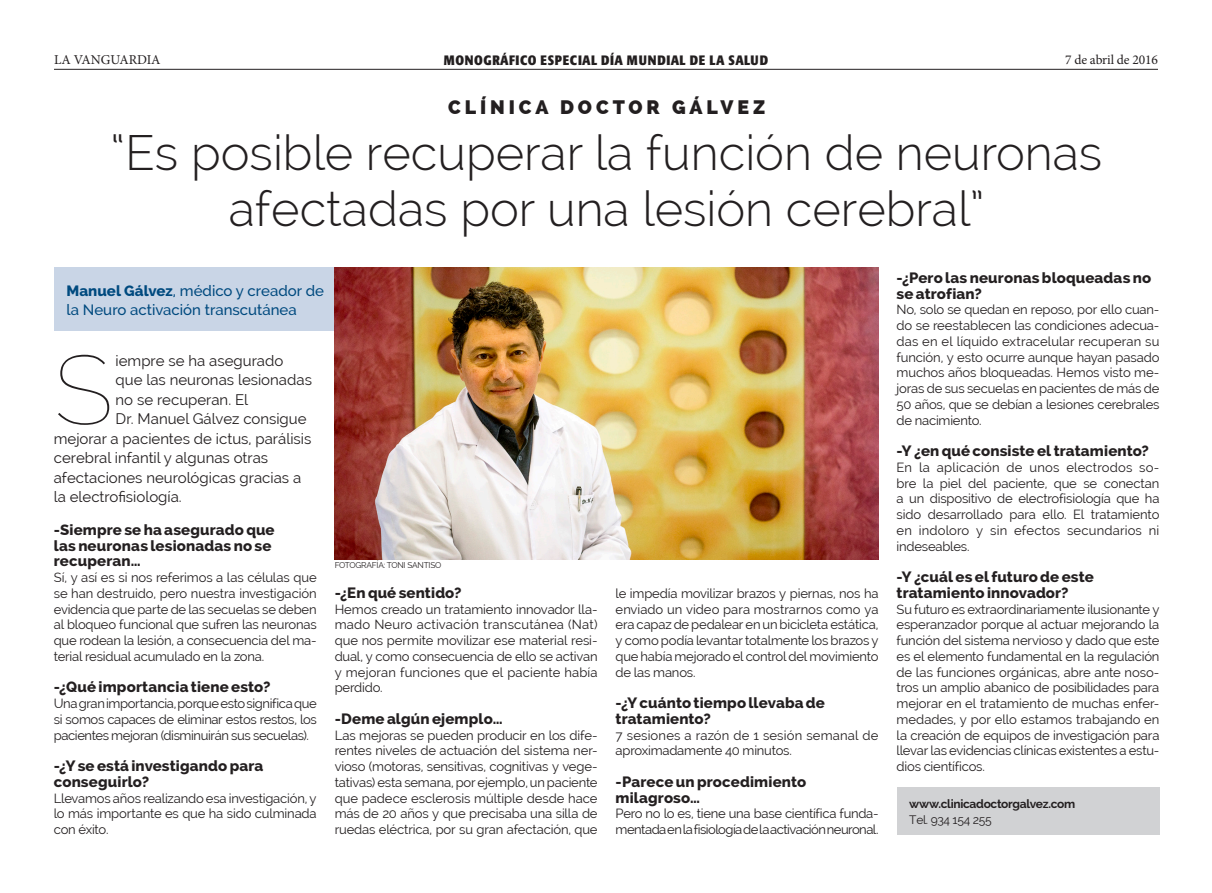
<style>
.page{position:relative;width:1212px;height:893px;background:#fff}
.page>*{position:absolute;margin:0;border:0;box-sizing:border-box;transform-origin:0 0}
.t1{font:100 97.35px "Raleway";color:#231f20}
.t2{font:300 48.6px/55.7px "Raleway";color:#231f20;text-align:center}
.t3{font:800 19.5px "Raleway";letter-spacing:.2em;color:#231f20}
.t4{font:15.9px "Raleway";letter-spacing:.075em;color:#231f20}
.t5{font:800 15px/15.8px "Raleway";letter-spacing:.01em;color:#231f20}
.t6{font:15px "Raleway";color:#231f20}
.t7{font:500 15px/19.5px "Raleway";color:#004a7f}
.t8{font:700 condensed 13.5px "Formata";letter-spacing:.045em;color:#231f20}
.t9{font:13.5px "Minion Pro";letter-spacing:-.01em;color:#231f20}
.t10{font:13.05px/15.8px "Raleway";letter-spacing:-.015em;color:#231f20;text-align:justify}
.t11{font:13.05px/15.8px "Raleway";letter-spacing:-.035em;color:#231f20}
.t12{font:13.05px/15.8px "Raleway";letter-spacing:.005em;color:#231f20}
.t13{font:700 12px "Raleway";letter-spacing:-.025em;color:#231f20}
.t14{font:12px "Raleway";letter-spacing:-.025em;color:#231f20}
.t15{font:8.25px "Raleway";letter-spacing:-.025em;color:#231f20}
.s1{font-weight:800}
</style>
<div class="page">
<hr style="left:54px;top:69px;width:1104px;height:1px;background:#231f20">
<div style="left:896px;top:787px;width:263px;height:47px;background:#d1d2d4"></div>
<div style="left:54px;top:267px;width:281px;height:63px;background:#c9d5e6"></div>
<img style="left:335px;top:267px;width:543px;height:293px">
<p class="t4" style="left:488px;top:42px;width:238px">DÍA MUNDIAL DE LA SALUD</p>
<p class="t9" style="left:54px;top:50px;width:108px">LA VANGUARDIA</p>
<p class="t8" style="left:444px;top:52px;width:326px">MONOGRÁFICO ESPECIAL DÍA MUNDIAL DE LA SALUD</p>
<p class="t9" style="left:1065px;top:50px;width:94px">7 de abril de 2016</p>
<h3 class="t3" style="left:448px;top:96px;width:319px">CLÍNICA DOCTOR GÁLVEZ</h3>
<h2 class="t2" style="left:111px;top:125px;width:993px">“Es posible recuperar la función de neuronas afectadas por una lesión cerebral”</h2>
<p class="t5" style="left:896px;top:270px;width:256px">-¿Pero las neuronas bloqueadas no se atrofian?</p>
<p class="t10" style="left:896px;top:302px;width:264px">No, solo se quedan en reposo, por ello cuan&shy;do se reestablecen las condiciones adecua&shy;das en el líquido extracelular recuperan su función, y esto ocurre aunque hayan pasado muchos años bloqueadas. Hemos visto me&shy;joras de sus secuelas en pacientes de más de 50 años, que se debían a lesiones cerebrales de nacimiento.</p>
<p class="t5" style="left:896px;top:443px;width:254px">-Y ¿en qué consiste el tratamiento?</p>
<p class="t10" style="left:896px;top:459px;width:264px">En la aplicación de unos electrodos so&shy;bre la piel del paciente, que se conectan a un dispositivo de electrofisiología que ha sido desarrollado para ello. El tratamiento en indoloro y sin efectos secundarios ni indeseables.</p>
<p class="t5" style="left:896px;top:569px;width:199px">-Y ¿cuál es el futuro de este tratamiento innovador?</p>
<p class="t10" style="left:896px;top:601px;width:264px">Su futuro es extraordinariamente ilusionante y esperanzador porque al actuar mejorando la función del sistema nervioso y dado que este es el elemento fundamental en la regulación de las funciones orgánicas, abre ante noso&shy;tros un amplio abanico de posibilidades para mejorar en el tratamiento de muchas enfer&shy;medades, y por ello estamos trabajando en la creación de equipos de investigación para llevar las evidencias clínicas existentes a estu&shy;dios científicos.</p>
<p class="t7" style="left:67px;top:281px;width:259px"><span class="s1">Manuel Gálvez</span>, médico y creador de la Neuro activación transcutánea</p>
<h1 class="t1" style="left:54px;top:333px;width:61px">S</h1>
<p class="t6" style="left:116px;top:352px;width:169px">iempre se ha asegurado</p>
<p class="t6" style="left:116px;top:371px;width:198px">que las neuronas lesionadas</p>
<p class="t6" style="left:116px;top:391px;width:134px">no se recuperan. El</p>
<p class="t6" style="left:116px;top:410px;width:192px">Dr. Manuel Gálvez consigue</p>
<p class="t6" style="left:54px;top:430px;width:259px">mejorar a pacientes de ictus, parálisis</p>
<p class="t6" style="left:54px;top:449px;width:216px">cerebral infantil y algunas otras</p>
<p class="t6" style="left:54px;top:469px;width:249px">afectaciones neurológicas gracias a</p>
<p class="t6" style="left:54px;top:488px;width:130px">la electrofisiología.</p>
<p class="t5" style="left:54px;top:522px;width:222px">-Siempre se ha asegurado que las neuronas lesionadas no se recuperan…</p>
<p class="t10" style="left:54px;top:570px;width:264px">Sí, y así es si nos referimos a las células que se han destruido, pero nuestra investigación evidencia que parte de las secuelas se deben al bloqueo funcional que sufren las neuronas que rodean la lesión, a consecuencia del ma&shy;terial residual acumulado en la zona.</p>
<p class="t5" style="left:54px;top:679px;width:218px">-¿Qué importancia tiene esto?</p>
<p class="t10" style="left:54px;top:696px;width:264px">Una gran importancia, porque esto significa que si somos capaces de eliminar estos restos, los pacientes mejoran (disminuirán sus secuelas).</p>
<p class="t5" style="left:54px;top:758px;width:211px">-¿Y se está investigando para conseguirlo?</p>
<p class="t10" style="left:54px;top:790px;width:264px">Llevamos años realizando esa investigación, y lo más importante es que ha sido culminada con éxito.</p>
<p class="t13" style="left:909px;top:797px;width:167px">www.clinicadoctorgalvez.com</p>
<p class="t15" style="left:335px;top:561px;width:108px">FOTOGRAFÍA: TONI SANTISO</p>
<p class="t5" style="left:335px;top:585px;width:128px">-¿En qué sentido?</p>
<p class="t10" style="left:335px;top:601px;width:264px">Hemos creado un tratamiento innovador lla&shy;mado Neuro activación transcutánea (Nat) que nos permite movilizar ese material resi&shy;dual, y como consecuencia de ello se activan y mejoran funciones que el paciente había perdido.</p>
<p class="t5" style="left:335px;top:711px;width:169px">-Deme algún ejemplo…</p>
<p class="t10" style="left:335px;top:727px;width:264px">Las mejoras se pueden producir en los dife&shy;rentes niveles de actuación del sistema ner&shy;vioso (motoras, sensitivas, cognitivas y vege&shy;tativas) esta semana, por ejemplo, un paciente que padece esclerosis múltiple desde hace más de 20 años y que precisaba una silla de ruedas eléctrica, por su gran afectación, que</p>
<p class="t10" style="left:616px;top:585px;width:264px">le impedía movilizar brazos y piernas, nos ha enviado un video para mostrarnos como ya era capaz de pedalear en un bicicleta estática, y como podía levantar totalmente los brazos y que había mejorado el control del movimiento de las manos.</p>
<p class="t5" style="left:616px;top:695px;width:211px">-¿Y cuánto tiempo llevaba de tratamiento?</p>
<p class="t12" style="left:616px;top:727px;width:264px">7 sesiones a razón de 1 sesión semanal de aproximadamente 40 minutos.</p>
<p class="t5" style="left:616px;top:774px;width:192px">-Parece un procedimiento milagroso…</p>
<p class="t11" style="left:616px;top:806px;width:264px">Pero no lo es, tiene una base científica funda&shy;mentada en la fisiología de la activación neuronal.</p>
<p class="t14" style="left:909px;top:813px;width:84px">Tel. 934 154 255</p>
</div>
